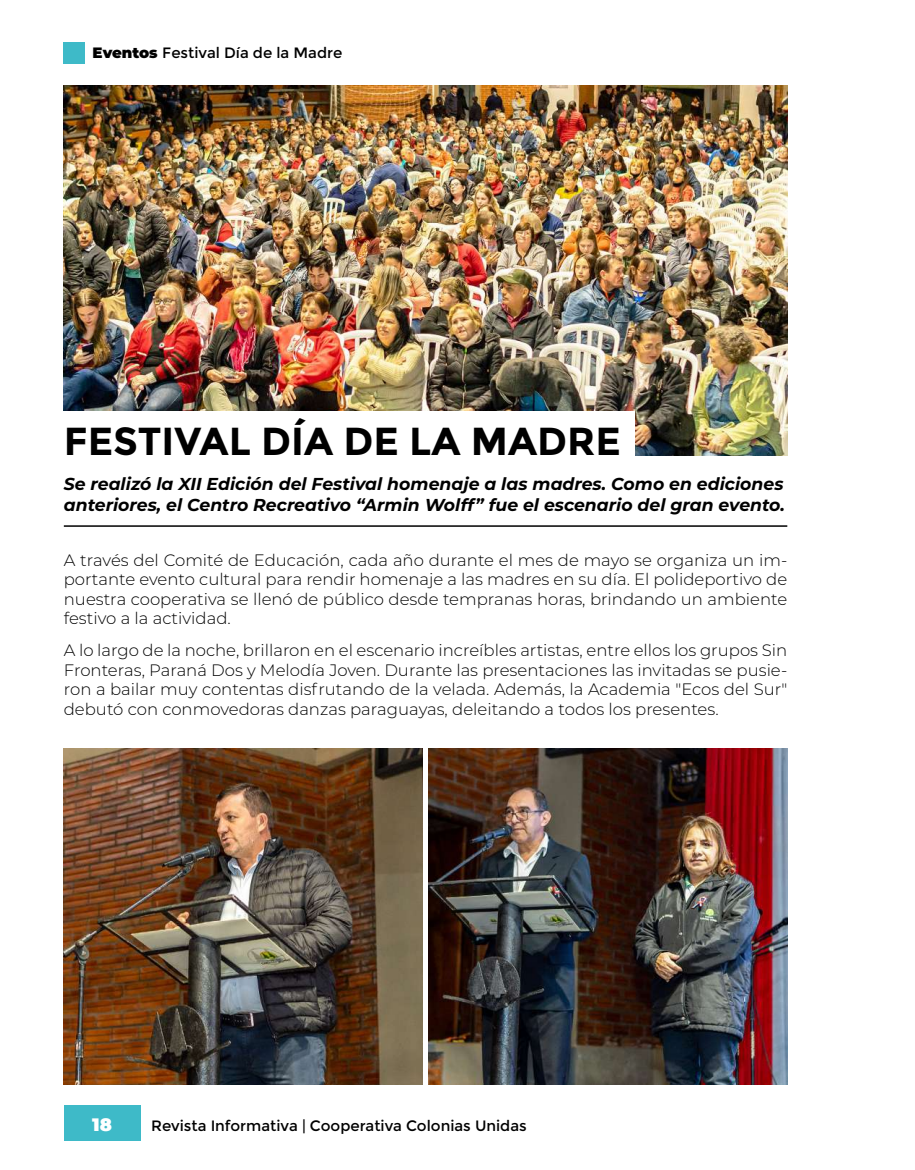
<style>
.page{position:relative;width:915px;height:1170px;background:#fff}
.page>*{position:absolute;margin:0;border:0;box-sizing:border-box;transform-origin:0 0}
.t1{font:700 39px "Montserrat";color:#000}
.t2{font:900 18px "Montserrat";color:#fff}
.t3{font:italic 700 17.25px/20.7px "Montserrat";color:#000}
.t4{font:300 16.5px/19.5px "Montserrat";color:#000;text-align:justify}
.t5{font:15px "Montserrat";color:#000}
.s1{font-weight:900}
</style>
<div class="page">
<div style="left:64px;top:1104px;width:76px;height:36px;background:#3ebac8"></div>
<img style="left:64px;top:85px;width:723px;height:370px">
<div style="left:61px;top:411px;width:573px;height:61px;background:#fff"></div>
<div style="left:64px;top:42px;width:21px;height:21px;background:#3ebac8"></div>
<img style="left:64px;top:748px;width:358px;height:336px">
<img style="left:428px;top:748px;width:359px;height:336px">
<hr style="left:64px;top:525px;width:723px;height:2px;background:#000">
<p class="t5" style="left:92px;top:44px;width:251px"><span class="s1">Eventos</span> Festival Día de la Madre</p>
<h1 class="t1" style="left:64px;top:418px;width:558px">FESTIVAL DÍA DE LA MADRE</h1>
<p class="t3" style="left:64px;top:473px;width:722px">Se realizó la XII Edición del Festival homenaje a las madres. Como en ediciones anteriores, el Centro Recreativo “Armin Wolff” fue el escenario del gran evento.</p>
<p class="t4" style="left:64px;top:549px;width:724px">A través del Comité de Educación, cada año durante el mes de mayo se organiza un im&shy;portante evento cultural para rendir homenaje a las madres en su día. El polideportivo de nuestra cooperativa se llenó de público desde tempranas horas, brindando un ambiente festivo a la actividad.</p>
<p class="t4" style="left:64px;top:640px;width:724px">A lo largo de la noche, brillaron en el escenario increíbles artistas, entre ellos los grupos Sin Fronteras, Paraná Dos y Melodía Joven. Durante las presentaciones las invitadas se pusie&shy;ron a bailar muy contentas disfrutando de la velada. Además, la Academia "Ecos del Sur" debutó con conmovedoras danzas paraguayas, deleitando a todos los presentes.</p>
<p class="t2" style="left:92px;top:1110px;width:21px">18</p>
<p class="t5" style="left:151px;top:1117px;width:377px">Revista Informativa | Cooperativa Colonias Unidas</p>
</div>
